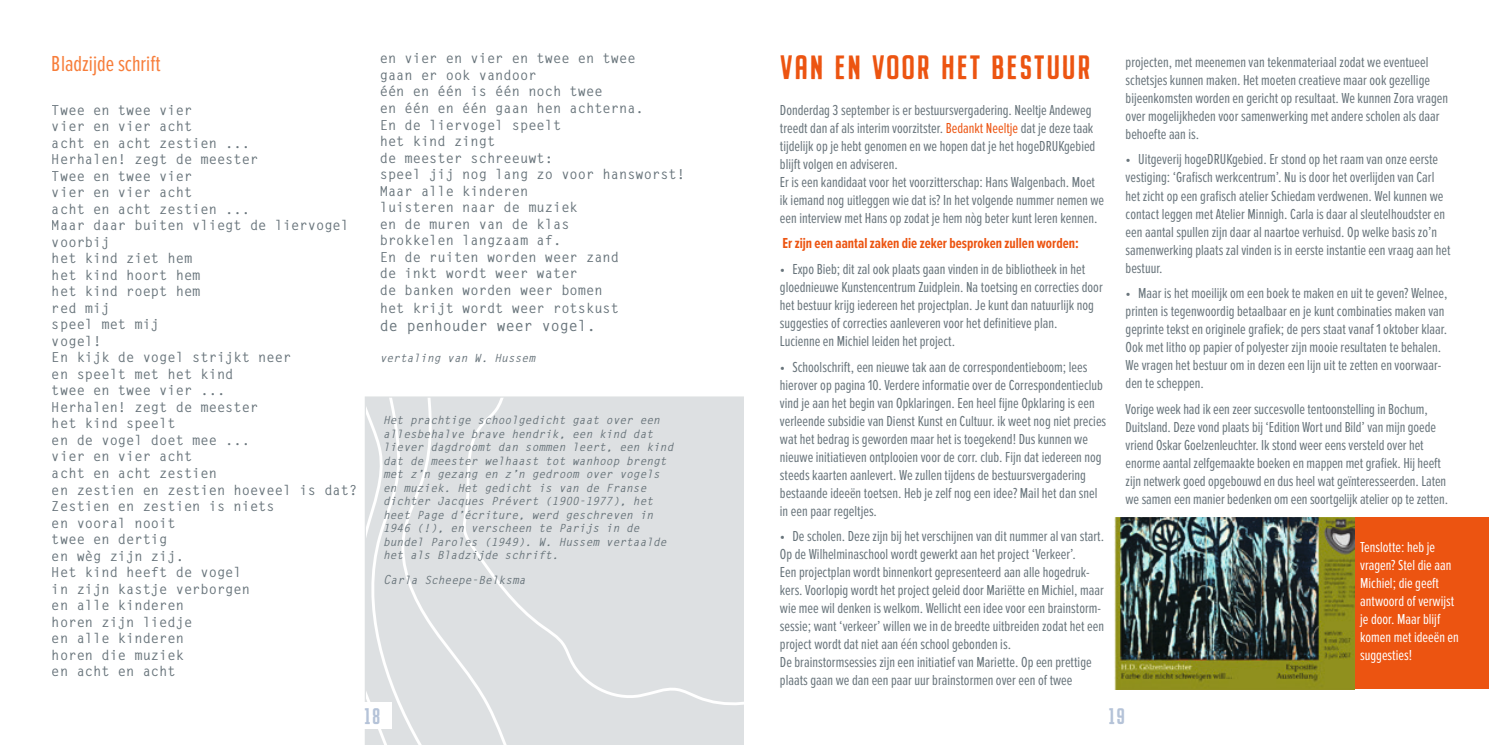
<style>
.page{position:relative;width:1489px;height:745px;background:#fff}
.page>*{position:absolute;margin:0;border:0;box-sizing:border-box;transform-origin:0 0}
.t1{font:33.75px "Buckwheat TC";letter-spacing:.03em;color:#ec5411}
.t2{font:22.5px "Proxima Nova Ex Cn";color:#f77d3a}
.t3{font:22.5px "Buckwheat TC";color:#b5c3d8}
.t4{font:15px/18px "Proxima Nova Ex Cn";color:#68747b}
.t5{font:15px/18px "Proxima Nova Ex Cn";color:#fff}
.t6{font:700 15px "Proxima Nova Ex Cn";color:#ec5411}
.t7{font:700 15px "Letter Gothic Std";color:#68747b}
.t8{font:700 13.75px/16.5px "Letter Gothic Std";color:#68747b}
.t9{font:italic 700 11.25px/13.5px "Letter Gothic Std";color:#68747b}
.s1{font-size:12.5px}
.s2{color:#ec5411}
</style>
<div class="page">
<div style="left:365px;top:396px;width:379px;height:348px;background:#dde0e2"></div>
<div style="left:352px;top:702px;width:40px;height:26px;background:#fff"></div>
<div style="left:1336px;top:517px;width:152px;height:171px;background:#ec5411"></div>
<img style="left:1114px;top:517px;width:240px;height:171px">
<h2 class="t2" style="left:52px;top:51px;width:110px">Bladzijde schrift</h2>
<p class="t8" style="left:52px;top:101px;width:307px">Twee en twee vier<br>vier en vier acht<br>acht en acht zestien ...<br>Herhalen! zegt de meester<br>Twee en twee vier<br>vier en vier acht<br>acht en acht zestien ...<br>Maar daar buiten vliegt de liervogel voorbij<br>het kind ziet hem<br>het kind hoort hem<br>het kind roept hem<br>red mij<br>speel met mij<br>vogel!<br>En kijk de vogel strijkt neer<br>en speelt met het kind<br>twee en twee vier ...<br>Herhalen! zegt de meester<br>het kind speelt<br>en de vogel doet mee ...<br>vier en vier acht<br>acht en acht zestien<br>en zestien en zestien hoeveel is dat?<br>Zestien en zestien is niets<br>en vooral nooit<br>twee en dertig<br>en wèg zijn zij.<br>Het kind heeft de vogel<br>in zijn kastje verborgen<br>en alle kinderen<br>horen zijn liedje<br>en alle kinderen<br>horen die muziek<br>en acht en acht</p>
<p class="t8" style="left:380px;top:50px;width:307px">en vier en vier en twee en twee<br>gaan er ook vandoor<br>één en één is één noch twee<br>en één en één gaan hen achterna.<br>En de liervogel speelt<br>het kind zingt<br>de meester schreeuwt:<br>speel jij nog lang zo voor hansworst!<br>Maar alle kinderen<br>luisteren naar de muziek<br>en de muren van de klas<br>brokkelen langzaam af.<br>En de ruiten worden weer zand<br>de inkt wordt weer water<br>de banken worden weer bomen</p>
<p class="t8" style="left:380px;top:299px;width:241px">het krijt wordt weer rotskust</p>
<p class="t7" style="left:380px;top:316px;width:218px">de penhouder weer vogel.</p>
<p class="t9" style="left:380px;top:351px;width:157px">vertaling van W. Hussem</p>
<p class="t9" style="left:383px;top:413px;width:292px">Het prachtige schoolgedicht gaat over een allesbehalve brave hendrik, een kind dat liever dagdroomt dan sommen leert, een kind dat de meester welhaast tot wanhoop brengt met z’n gezang en z’n gedroom over vogels en muziek. Het gedicht is van de Franse dichter Jacques Prévert (1900-1977), het heet Page d’écriture, werd geschreven in 1946 (!), en verscheen te Parijs in de bundel Paroles (1949). W. Hussem vertaalde het als Bladzijde schrift.</p>
<p class="t9" style="left:383px;top:573px;width:144px"><span class="s1">C</span>arla Scheepe-Belksma</p>
<h2 class="t3" style="left:364px;top:702px;width:19px">18</h2>
<h1 class="t1" style="left:780px;top:47px;width:313px">VAN EN VOOR HET BESTUUR</h1>
<p class="t4" style="left:780px;top:101px;width:326px">Donderdag 3 september is er bestuursvergadering. Neeltje Andeweg treedt dan af als interim voorzitster. <span class="s2">Bedankt Neeltje</span> dat je deze taak tijdelijk op je hebt genomen en we hopen dat je het hogeDRUKgebied blijft volgen en adviseren.<br>Er is een kandidaat voor het voorzitterschap: Hans Walgenbach. Moet ik iemand nog uitleggen wie dat is? In het volgende nummer nemen we een interview met Hans op zodat je hem nòg beter kunt leren kennen.</p>
<p class="t6" style="left:782px;top:235px;width:298px">Er zijn een aantal zaken die zeker besproken zullen worden:</p>
<p class="t4" style="left:780px;top:260px;width:324px">• Expo Bieb; dit zal ook plaats gaan vinden in de bibliotheek in het gloednieuwe Kunstencentrum Zuidplein. Na toetsing en correcties door het bestuur krijg iedereen het projectplan. Je kunt dan natuurlijk nog suggesties of correcties aanleveren voor het definitieve plan.<br>Lucienne en Michiel leiden het project.</p>
<p class="t4" style="left:780px;top:358px;width:328px">• Schoolschrift, een nieuwe tak aan de correspondentieboom; lees hierover op pagina 10. Verdere informatie over de Correspondentieclub vind je aan het begin van Opklaringen. Een heel fijne Opklaring is een verleende subsidie van Dienst Kunst en Cultuur. ik weet nog niet precies wat het bedrag is geworden maar het is toegekend! Dus kunnen we nieuwe initiatieven ontplooien voor de corr. club. Fijn dat iedereen nog steeds kaarten aanlevert. We zullen tijdens de bestuursvergadering bestaande ideeën toetsen. Heb je zelf nog een idee? Mail het dan snel in een paar regeltjes.</p>
<p class="t4" style="left:780px;top:527px;width:326px">• De scholen. Deze zijn bij het verschijnen van dit nummer al van start.<br>Op de Wilhelminaschool wordt gewerkt aan het project ‘Verkeer’.<br>Een projectplan wordt binnenkort gepresenteerd aan alle hogedruk&shy;kers. Voorlopig wordt het project geleid door Mariëtte en Michiel, maar wie mee wil denken is welkom. Wellicht een idee voor een brainstorm&shy;sessie; want ‘verkeer’ willen we in de breedte uitbreiden zodat het een project wordt dat niet aan één school gebonden is.<br>De brainstormsessies zijn een initiatief van Mariette. Op een prettige plaats gaan we dan een paar uur brainstormen over een of twee</p>
<p class="t4" style="left:1125px;top:53px;width:324px">projecten, met meenemen van tekenmateriaal zodat we eventueel schetsjes kunnen maken. Het moeten creatieve maar ook gezellige bijeenkomsten worden en gericht op resultaat. We kunnen Zora vragen over mogelijkheden voor samenwerking met andere scholen als daar behoefte aan is.</p>
<p class="t4" style="left:1125px;top:151px;width:326px">• Uitgeverij hogeDRUKgebied. Er stond op het raam van onze eerste vestiging: ‘Grafisch werkcentrum’. Nu is door het overlijden van Carl het zicht op een grafisch atelier Schiedam verdwenen. Wel kunnen we contact leggen met Atelier Minnigh. Carla is daar al sleutelhoudster en een aantal spullen zijn daar al naartoe verhuisd. Op welke basis zo’n samenwerking plaats zal vinden is in eerste instantie een vraag aan het bestuur.</p>
<p class="t4" style="left:1125px;top:284px;width:323px">• Maar is het moeilijk om een boek te maken en uit te geven? Welnee, printen is tegenwoordig betaalbaar en je kunt combinaties maken van geprinte tekst en originele grafiek; de pers staat vanaf 1 oktober klaar.<br>Ook met litho op papier of polyester zijn mooie resultaten te behalen.<br>We vragen het bestuur om in dezen een lijn uit te zetten en voorwaar&shy;den te scheppen.</p>
<p class="t4" style="left:1125px;top:400px;width:324px">Vorige week had ik een zeer succesvolle tentoonstelling in Bochum, Duitsland. Deze vond plaats bij ‘Edition Wort und Bild’ van mijn goede vriend Oskar Goelzenleuchter. Ik stond weer eens versteld over het enorme aantal zelfgemaakte boeken en mappen met grafiek. Hij heeft zijn netwerk goed opgebouwd en dus heel wat geïnteresseerden. Laten we samen een manier bedenken om een soortgelijk atelier op te zetten.</p>
<p class="t5" style="left:1359px;top:537px;width:100px">Tenslotte: heb je vragen? Stel die aan<br>Michiel; die geeft antwoord of verwijst je door. Maar blijf komen met ideeën en suggesties!</p>
<h2 class="t3" style="left:1107px;top:702px;width:19px">19</h2>
</div>
